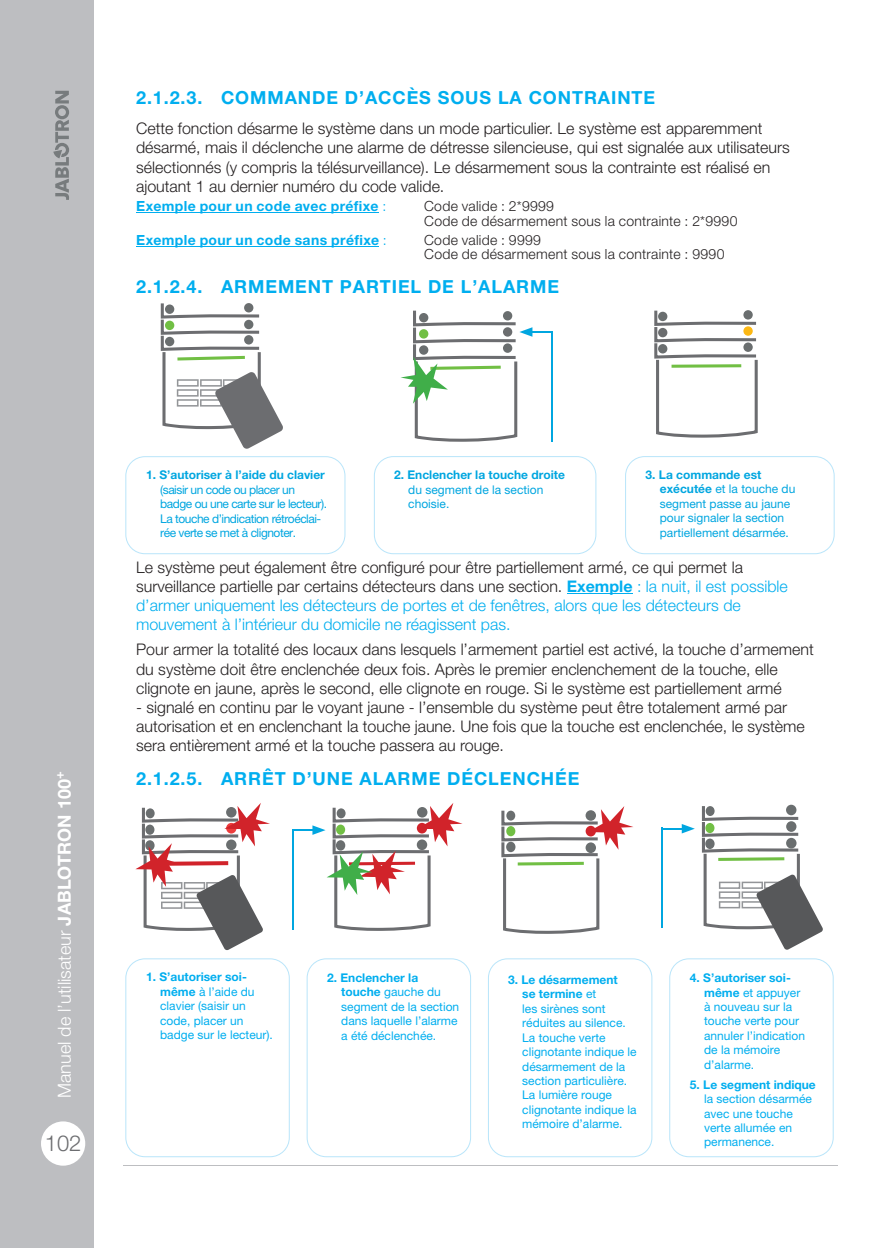
<style>
.page{position:relative;width:896px;height:1248px;background:#fff}
.page>*{position:absolute;margin:0;border:0;box-sizing:border-box;transform-origin:0 0}
.t1{font:300 22px "Helvetica Neue LT Pro";color:#6c6d70}
.t2{font:700 18px "Helvetica Neue LT Pro";letter-spacing:.05em;color:#00aeef}
.t3{font:300 18px "Helvetica Neue LT Pro";color:#fff}
.t4{font:300 16px/19.2px "Helvetica Neue LT Pro";color:#231f20}
.t5{font:300 16px/19.2px "Helvetica Neue LT Pro";color:#00aeef}
.t6{font:300 14px/14px "Helvetica Neue LT Pro";letter-spacing:.02em;color:#231f20}
.t7{font:700 14px "Helvetica Neue LT Pro";letter-spacing:.03em;color:#00aeef}
.t8{font:12px/14.4px "Helvetica Neue LT Pro";color:#00aeef}
.t9{font:12px/14.4px "Helvetica Neue LT Pro";color:#00a6e0}
.t10{font:12px/14.4px "Helvetica Neue LT Pro";letter-spacing:-.04em;color:#00a6e0}
.t11{font:700 12px "Helvetica Neue LT Pro";color:#00a6e0}
.t12{font:700 12px "Helvetica Neue LT Pro";color:#00aeef}
.s1{font-weight:300}
.s2{font-weight:700}
.s3{color:#231f20}
</style>
<div class="page">
<div style="left:0;top:0;width:94px;height:1247px;background:#bdbec1"></div>
<svg style="left:53px;top:91px;width:16px;height:109px"></svg>
<div style="left:41px;top:1121px;width:44px;height:44px;background:#fff;border-radius:50%"></div>
<svg style="left:125px;top:958px;width:165px;height:199px"></svg>
<svg style="left:307px;top:958px;width:164px;height:199px"></svg>
<svg style="left:488px;top:958px;width:164px;height:199px"></svg>
<svg style="left:669px;top:958px;width:164px;height:199px"></svg>
<svg style="left:702px;top:806px;width:121px;height:144px"></svg>
<svg style="left:501px;top:806px;width:132px;height:127px"></svg>
<svg style="left:135px;top:803px;width:135px;height:147px"></svg>
<hr style="left:136px;top:212px;width:242px;height:1px;background:#00aeef">
<hr style="left:136px;top:246px;width:243px;height:1px;background:#00aeef">
<hr style="left:567px;top:593px;width:65px;height:1px;background:#00aeef">
<svg style="left:161px;top:303px;width:122px;height:146px"></svg>
<svg style="left:654px;top:310px;width:104px;height:127px"></svg>
<svg style="left:671px;top:364px;width:70px;height:4px"></svg>
<div style="left:244px;top:335px;width:9px;height:9px;background:#6a6e6f;border-radius:50%"></div>
<div style="left:165px;top:337px;width:9px;height:9px;background:#6a6e6f;border-radius:50%"></div>
<div style="left:165px;top:320px;width:9px;height:10px;background:#71bf44;border-radius:50%"></div>
<div style="left:244px;top:320px;width:9px;height:9px;background:#6a6e6f;border-radius:50%"></div>
<div style="left:658px;top:344px;width:9px;height:9px;background:#6a6e6f;border-radius:50%"></div>
<div style="left:658px;top:328px;width:9px;height:9px;background:#6b6d6f;border-radius:50%"></div>
<div style="left:658px;top:312px;width:9px;height:9px;background:#6a6e6f;border-radius:50%"></div>
<div style="left:743px;top:342px;width:10px;height:10px;background:#6a6e6f;border-radius:50%"></div>
<svg style="left:743px;top:326px;width:10px;height:10px"></svg>
<div style="left:743px;top:310px;width:10px;height:9px;background:#6a6e6f;border-radius:50%"></div>
<div style="left:165px;top:304px;width:9px;height:10px;background:#6a6e6f;border-radius:50%"></div>
<div style="left:244px;top:303px;width:9px;height:9px;background:#6a6e6f;border-radius:50%"></div>
<div style="left:706px;top:806px;width:8px;height:10px;background:#6a6e6f;border-radius:50%"></div>
<div style="left:786px;top:804px;width:10px;height:11px;background:#6a6e6f;border-radius:50%"></div>
<div style="left:146px;top:808px;width:9px;height:10px;background:#6a6e6f;border-radius:50%"></div>
<div style="left:226px;top:807px;width:10px;height:10px;background:#6a6e6f;border-radius:50%"></div>
<svg style="left:125px;top:456px;width:220px;height:98px"></svg>
<svg style="left:625px;top:456px;width:209px;height:98px"></svg>
<svg style="left:374px;top:456px;width:222px;height:98px"></svg>
<svg style="left:401px;top:310px;width:150px;height:131px"></svg>
<hr style="left:551px;top:331px;width:1px;height:111px;background:#00a6e0">
<svg style="left:292px;top:803px;width:170px;height:127px"></svg>
<hr style="left:292px;top:829px;width:2px;height:100px;background:#00a6e0">
<svg style="left:663px;top:824px;width:32px;height:9px"></svg>
<hr style="left:661px;top:827px;width:2px;height:100px;background:#00a6e0">
<p class="t2" style="left:136px;top:91px;width:520px">2.1.2.3. COMMANDE D’ACCÈS SOUS LA CONTRAINTE</p>
<p class="t4" style="left:136px;top:121px;width:655px">Cette fonction désarme le système dans un mode particulier. Le système est apparemment désarmé, mais il déclenche une alarme de détresse silencieuse, qui est signalée aux utilisateurs sélectionnés (y compris la télésurveillance). Le désarmement sous la contrainte est réalisé en ajoutant 1 au dernier numéro du code valide.</p>
<p class="t7" style="left:136px;top:201px;width:252px">Exemple pour un code avec préfixe <span class="s1">:</span></p>
<p class="t6" style="left:424px;top:201px;width:315px">Code valide : 2*9999<br>Code de désarmement sous la contrainte : 2*9990</p>
<p class="t7" style="left:136px;top:235px;width:252px">Exemple pour un code sans préfixe <span class="s1">:</span></p>
<p class="t6" style="left:424px;top:235px;width:302px">Code valide : 9999<br>Code de désarmement sous la contrainte : 9990</p>
<p class="t2" style="left:136px;top:280px;width:424px">2.1.2.4. ARMEMENT PARTIEL DE L’ALARME</p>
<p class="t3" style="left:58px;top:1097px;width:328px;rotate:-90deg">Manuel de l’utilisateur <span class="s2">JABLOTRON 100</span><sup>+</sup></p>
<h1 class="t1" style="left:45px;top:1135px;width:38px">102</h1>
<p class="t11" style="left:146px;top:471px;width:180px">1. S’autoriser à l’aide du clavier</p>
<p class="t10" style="left:160px;top:484px;width:168px">(saisir un code ou placer un badge ou une carte sur le lecteur).<br>La touche d’indication rétroéclai&shy;rée verte se met à clignoter.</p>
<p class="t11" style="left:394px;top:470px;width:172px">2. Enclencher la touche droite</p>
<p class="t9" style="left:408px;top:483px;width:137px">du segment de la section choisie.</p>
<p class="t9" style="left:660px;top:469px;width:137px;text-indent:-14px"><span class="s2">3. La commande est exécutée</span> et la touche du segment passe au jaune pour signaler la section partiellement désarmée.</p>
<p class="t5" style="left:136px;top:559px;width:653px"><span class="s3">Le système peut également être configuré pour être partiellement armé, ce qui permet la surveillance partielle par certains détecteurs dans une section.</span> <span class="s2">Exemple</span> : la nuit, il est possible d’armer uniquement les détecteurs de portes et de fenêtres, alors que les détecteurs de mouvement à l’intérieur du domicile ne réagissent pas.</p>
<p class="t4" style="left:136px;top:642px;width:679px">Pour armer la totalité des locaux dans lesquels l’armement partiel est activé, la touche d’armement du système doit être enclenchée deux fois. Après le premier enclenchement de la touche, elle clignote en jaune, après le second, elle clignote en rouge. Si le système est partiellement armé</p>
<p class="t4" style="left:136px;top:699px;width:670px">- signalé en continu par le voyant jaune - l’ensemble du système peut être totalement armé par autorisation et en enclenchant la touche jaune. Une fois que la touche est enclenchée, le système sera entièrement armé et la touche passera au rouge.</p>
<p class="t2" style="left:136px;top:772px;width:445px">2.1.2.5. ARRÊT D’UNE ALARME DÉCLENCHÉE</p>
<p class="t8" style="left:160px;top:971px;width:114px;text-indent:-14px"><span class="s2">1. S’autoriser soi&shy;même</span> à l’aide du clavier (saisir un code, placer un badge sur le lecteur).</p>
<p class="t8" style="left:341px;top:971px;width:119px;text-indent:-14px"><span class="s2">2. Enclencher la touche</span> gauche du segment de la section dans laquelle l’alarme a été déclenchée.</p>
<p class="t8" style="left:522px;top:973px;width:116px;text-indent:-14px"><span class="s2">3. Le désarmement<br>se termine</span> et<br>les sirènes sont réduites au silence.<br>La touche verte clignotante indique le désarmement de la section particulière.<br>La lumière rouge clignotante indique la mémoire d’alarme.</p>
<p class="t8" style="left:704px;top:972px;width:102px;text-indent:-14px"><span class="s2">4. S’autoriser soi&shy;même</span> et appuyer à nouveau sur la touche verte pour annuler l’indication de la mémoire d’alarme.</p>
<p class="t12" style="left:690px;top:1079px;width:127px">5. Le segment indique</p>
<p class="t8" style="left:704px;top:1092px;width:109px">la section désarmée avec une touche verte allumée en permanence.</p>
</div>
